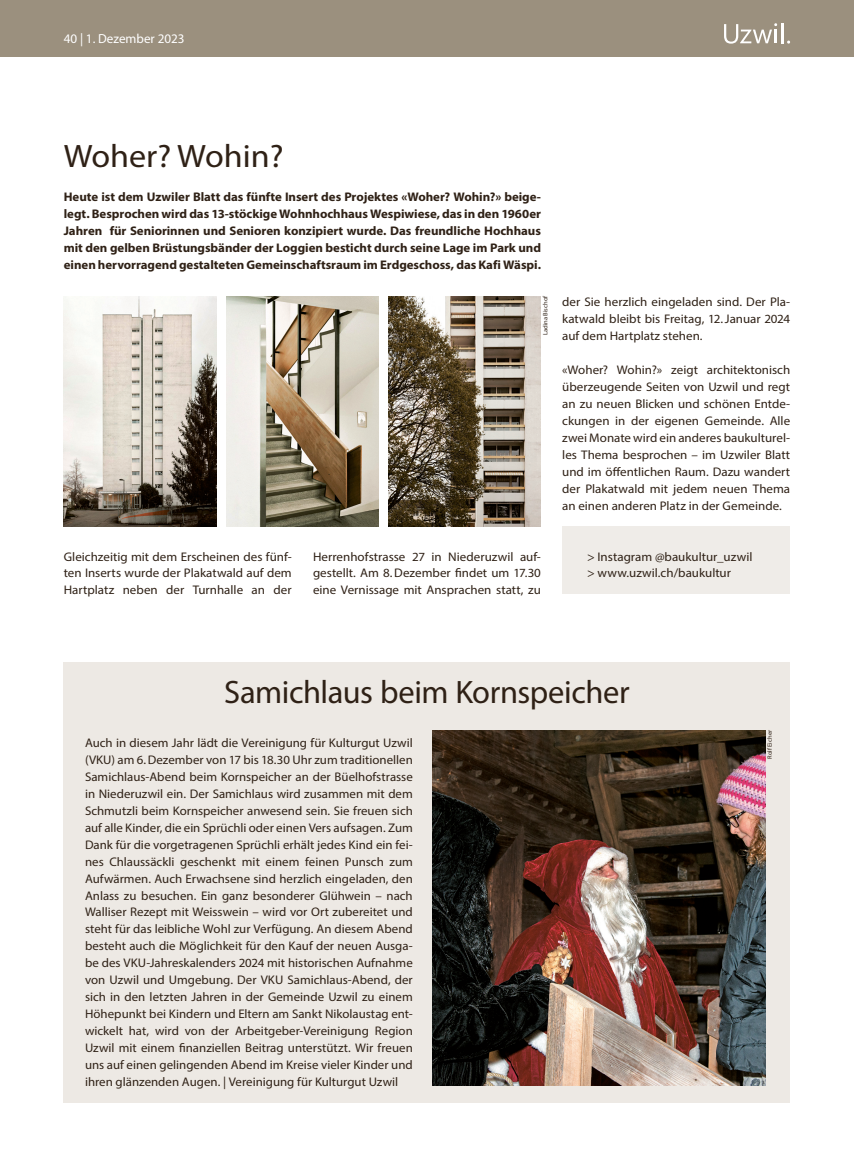
<style>
.page{position:relative;width:854px;height:1156px;background:#fff}
.page>*{position:absolute;margin:0;border:0;box-sizing:border-box;transform-origin:0 0}
.Titel___26_pt{font:32.5px "Myriad Pro";letter-spacing:-.015em;color:#2f2116}
.Titel{font:32.5px "Myriad Pro";color:#2f2116;scale:1.05 1}
.t1{font:13.12px "Myriad Pro";color:#fff}
.Grundtext{font:12.5px/16.9px "Myriad Pro";color:#2f2116;text-align:justify}
.Grundtext-2{font:12.5px/16.9px "Myriad Pro";color:#2f2116;text-align:justify;scale:1.04 1}
.Einleitung_ohne_Einzug__abS_2{font:700 12.5px/17px "Myriad Pro";letter-spacing:-.005em;color:#2f2116;text-align:justify}
.Quellenverweis{font:6.25px "Myriad Pro";color:#2f2116;scale:1.05 1}
</style>
<div class="page">
<div style="left:0;top:0;width:11px;height:57px;background:#9b907e"></div>
<div style="left:11px;top:0;width:843px;height:57px;background:#9b907e"></div>
<hr style="left:781px;top:23px;width:2px;height:20px;background:#fff">
<svg style="left:724px;top:23px;width:53px;height:21px"></svg>
<div style="left:64px;top:662px;width:726px;height:440px;background:#ede9e4"></div>
<img style="left:432px;top:730px;width:333px;height:355px">
<img style="left:64px;top:296px;width:152px;height:230px">
<img style="left:226px;top:296px;width:152px;height:230px">
<img style="left:389px;top:296px;width:152px;height:230px">
<div style="left:562px;top:526px;width:228px;height:68px;background:#efece8"></div>
<p class="t1" style="left:64px;top:31px;width:122px">40 | 1. Dezember 2023</p>
<p class="Titel" style="left:64px;top:136px;width:211px">Woher? Wohin?</p>
<p class="Einleitung_ohne_Einzug__abS_2" style="left:64px;top:188px;width:479px">Heute ist dem Uzwiler Blatt das fünfte Insert des Projektes «Woher? Wohin?» beige&shy;legt. Besprochen wird das 13-stöckige Wohnhochhaus Wespiwiese, das in den 1960er Jahren für Seniorinnen und Senioren konzipiert wurde. Das freundliche Hochhaus mit den gelben Brüstungsbänder der Loggien besticht durch seine Lage im Park und einen hervorragend gestalteten Gemeinschaftsraum im Erdgeschoss, das Kafi Wäspi.</p>
<p class="Quellenverweis" style="left:541px;top:335px;width:39px;rotate:-90deg">Ladina Bischof</p>
<p class="Grundtext-2" style="left:562px;top:293px;width:221px">der Sie herzlich eingeladen sind. Der Pla&shy;katwald bleibt bis Freitag, 12.Januar 2024 auf dem Hartplatz stehen.</p>
<p class="Grundtext-2" style="left:562px;top:361px;width:221px">«Woher? Wohin?» zeigt architektonisch überzeugende Seiten von Uzwil und regt an zu neuen Blicken und schönen Entde&shy;ckungen in der eigenen Gemeinde. Alle zwei Monate wird ein anderes baukulturel&shy;les Thema besprochen – im Uzwiler Blatt und im öffentlichen Raum. Dazu wandert der Plakatwald mit jedem neuen Thema an einen anderen Platz in der Gemeinde.</p>
<p class="Grundtext-2" style="left:64px;top:547px;width:221px">Gleichzeitig mit dem Erscheinen des fünf&shy;ten Inserts wurde der Plakatwald auf dem Hartplatz neben der Turnhalle an der</p>
<p class="Grundtext-2" style="left:313px;top:547px;width:221px">Herrenhofstrasse 27 in Niederuzwil auf&shy;gestellt. Am 8.Dezember findet um 17.30 eine Vernissage mit Ansprachen statt, zu</p>
<p class="Grundtext-2" style="left:587px;top:547px;width:161px">&gt; Instagram @baukultur_uzwil</p>
<p class="Grundtext-2" style="left:587px;top:564px;width:140px">&gt; www.uzwil.ch/baukultur</p>
<p class="Titel___26_pt" style="left:224px;top:671px;width:407px">Samichlaus beim Kornspeicher</p>
<p class="Grundtext" style="left:85px;top:734px;width:329px">Auch in diesem Jahr lädt die Vereinigung für Kulturgut Uzwil (VKU) am 6.Dezember von 17 bis 18.30 Uhr zum traditionellen Samichlaus-Abend beim Kornspeicher an der Büelhofstrasse in Niederuzwil ein. Der Samichlaus wird zusammen mit dem Schmutzli beim Kornspeicher anwesend sein. Sie freuen sich auf alle Kinder, die ein Sprüchli oder einen Vers aufsagen. Zum Dank für die vorgetragenen Sprüchli erhält jedes Kind ein fei&shy;nes Chlaussäckli geschenkt mit einem feinen Punsch zum Aufwärmen. Auch Erwachsene sind herzlich eingeladen, den Anlass zu besuchen. Ein ganz besonderer Glühwein – nach Walliser Rezept mit Weisswein – wird vor Ort zubereitet und steht für das leibliche Wohl zur Verfügung. An diesem Abend besteht auch die Möglichkeit für den Kauf der neuen Ausga&shy;be des VKU-Jahreskalenders 2024 mit historischen Aufnahme von Uzwil und Umgebung. Der VKU Samichlaus-Abend, der sich in den letzten Jahren in der Gemeinde Uzwil zu einem Höhepunkt bei Kindern und Eltern am Sankt Nikolaustag ent&shy;wickelt hat, wird von der Arbeitgeber-Vereinigung Region Uzwil mit einem finanziellen Beitrag unterstützt. Wir freuen uns auf einen gelingenden Abend im Kreise vieler Kinder und ihren glänzenden Augen. | Vereinigung für Kulturgut Uzwil</p>
<p class="Quellenverweis" style="left:766px;top:758px;width:29px;rotate:-90deg">Rolf Eicher</p>
</div>
